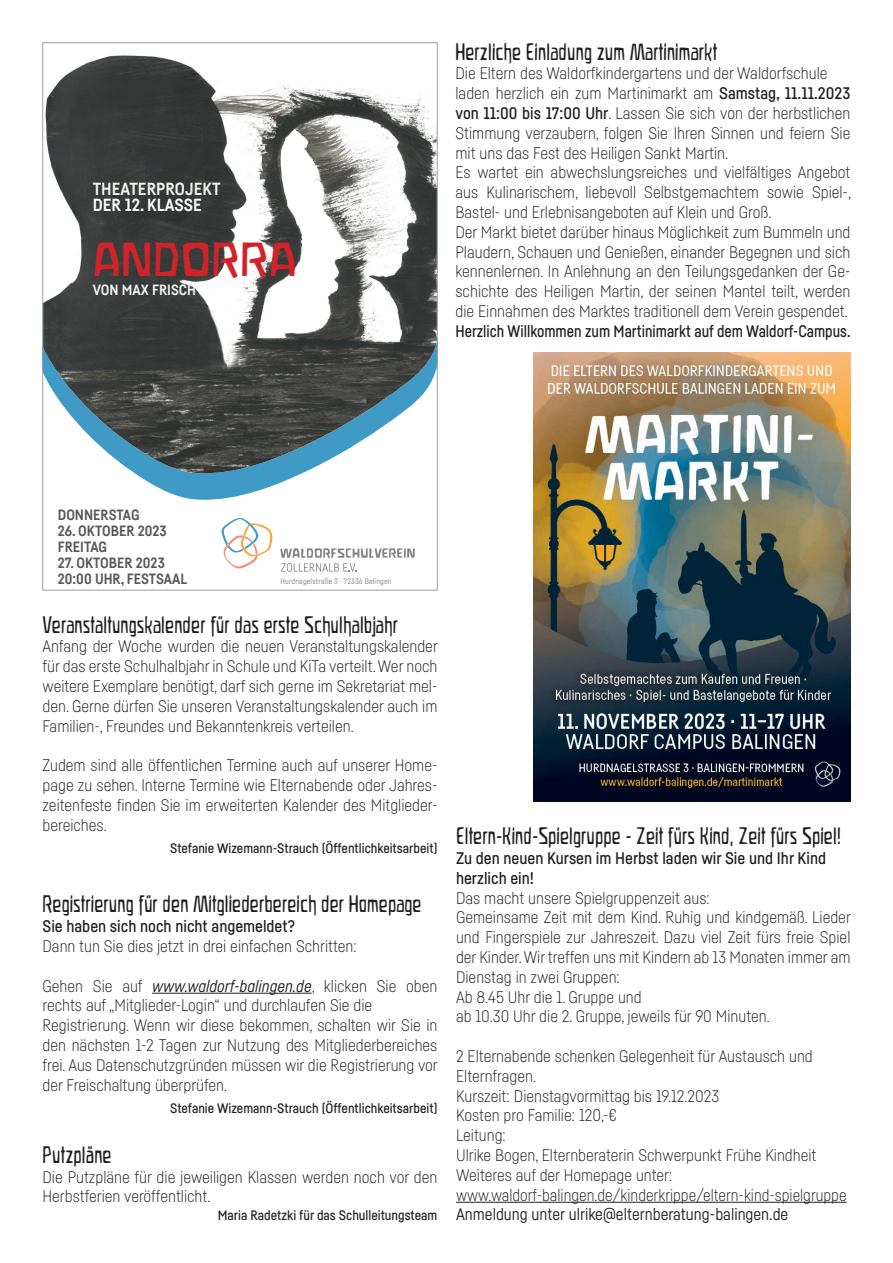
<style>
.page{position:relative;width:893px;height:1263px;background:#fff}
.page>*{position:absolute;margin:0;border:0;box-sizing:border-box;transform-origin:0 0}
.t1{font:42px "Waldorfschrift";color:#d1232a}
.FB_Überschrift{font:21px "Waldorfschmal";letter-spacing:.01em;color:#231f20}
.t2{font:700 17.25px/16px "Fabrikat";color:#f0f2ed}
.FB_Fließtext{font:300 16.5px/19.8px "Fabrikat";color:#231f20;text-align:justify}
.FB_Fließtext-2{font:500 16.5px "Fabrikat";color:#231f20}
.FB_Fließtext-3{font:500 16.5px "Fabrikat";color:#231f20;scale:.93 1}
.FB_Fließtext-4{font:16.5px "Fabrikat";color:#231f20}
.t3{font:700 14.7px/16px "Fabrikat";color:#57585a}
.t4{font:700 14.7px "Fabrikat";color:#f0f2ed}
.Absender_Text{font:500 13.5px "Fabrikat";color:#231f20}
.FB_Absender{font:500 13.5px "Fabrikat";color:#231f20}
.t5{font:7.8px "Fabrikat";letter-spacing:.02em;color:#808285}
.s1{color:#fff}
.s2{font-weight:500}
.s3{font-weight:400;font-style:italic}
</style>
<div class="page">
<hr style="left:456px;top:1202px;width:390px;height:1px;background:#231f20">
<svg style="left:136px;top:474px;width:164px;height:26px;fill:#3f9bc5"></svg>
<svg style="left:222px;top:518px;width:50px;height:51px"></svg>
<svg style="left:280px;top:548px;width:135px;height:24px"></svg>
<img style="left:45px;top:55px;width:390px;height:419px">
<img style="left:534px;top:353px;width:316px;height:448px">
<hr style="left:152px;top:993px;width:160px;height:1px;background:#231f20">
<p class="t2" style="left:93px;top:181px;width:129px">THEATERPROJEKT<br><span class="s1">DER 12. KLASSE</span></p>
<p class="t1" style="left:93px;top:235px;width:206px">ANDORRA</p>
<p class="t4" style="left:93px;top:281px;width:105px">VON MAX FRISCH</p>
<p class="FB_Überschrift" style="left:455px;top:39px;width:263px">Herzliche Einladung zum Martinimarkt</p>
<p class="FB_Fließtext" style="left:455px;top:63px;width:374px">Die Eltern des Waldorfkindergartens und der Waldorfschule</p>
<p class="FB_Fließtext" style="left:455px;top:83px;width:396px">laden herzlich ein zum Martinimarkt am <span class="s2">Samstag, 11.11.2023 von 11:00 bis 17:00 Uhr</span>. Lassen Sie sich von der herbstlichen Stimmung verzaubern, folgen Sie Ihren Sinnen und feiern Sie mit uns das Fest des Heiligen Sankt Martin.</p>
<p class="FB_Fließtext" style="left:455px;top:162px;width:397px">Es wartet ein abwechslungsreiches und vielfältiges Angebot aus Kulinarischem, liebevoll Selbstgemachtem sowie Spiel-, Bastel- und Erlebnisangeboten auf Klein und Groß.</p>
<p class="FB_Fließtext" style="left:455px;top:222px;width:396px">Der Markt bietet darüber hinaus Möglichkeit zum Bummeln und Plaudern, Schauen und Genießen, einander Begegnen und sich kennenlernen. In Anlehnung an den Teilungsgedanken der Ge&shy;schichte des Heiligen Martin, der seinen Mantel teilt, werden die Einnahmen des Marktes traditionell dem Verein gespendet.</p>
<p class="FB_Fließtext-3" style="left:455px;top:321px;width:426px">Herzlich Willkommen zum Martinimarkt auf dem Waldorf-Campus.</p>
<p class="t3" style="left:58px;top:507px;width:83px">DONNERSTAG</p>
<p class="t3" style="left:58px;top:523px;width:111px">26. OKTOBER 2023<br>FREITAG</p>
<p class="t3" style="left:58px;top:555px;width:131px">27. OKTOBER 2023<br>20:00 UHR, FESTSAAL</p>
<p class="t5" style="left:280px;top:577px;width:113px">Hurdnagelstraße 3 · 72336 Balingen</p>
<p class="FB_Überschrift" style="left:43px;top:612px;width:357px">Veranstaltungskalender für das erste Schulhalbjahr</p>
<p class="FB_Fließtext" style="left:43px;top:636px;width:397px">Anfang der Woche wurden die neuen Veranstaltungskalender für das erste Schulhalbjahr in Schule und KiTa verteilt. Wer noch weitere Exemplare benötigt, darf sich gerne im Sekretariat mel&shy;den. Gerne dürfen Sie unseren Veranstaltungskalender auch im Familien-, Freundes und Bekanntenkreis verteilen.</p>
<p class="FB_Fließtext" style="left:43px;top:755px;width:396px">Zudem sind alle öffentlichen Termine auch auf unserer Home&shy;page zu sehen. Interne Termine wie Elternabende oder Jahres&shy;zeitenfeste finden Sie im erweiterten Kalender des Mitglieder&shy;bereiches.</p>
<p class="Absender_Text" style="left:170px;top:840px;width:269px">Stefanie Wizemann-Strauch (Öffentlichkeitsarbeit)</p>
<p class="FB_Überschrift" style="left:43px;top:892px;width:380px">Registrierung für den Mitgliederbereich der Homepage</p>
<p class="FB_Fließtext-2" style="left:43px;top:916px;width:254px">Sie haben sich noch nicht angemeldet?</p>
<p class="FB_Fließtext" style="left:43px;top:936px;width:316px">Dann tun Sie dies jetzt in drei einfachen Schritten:</p>
<p class="FB_Fließtext" style="left:43px;top:975px;width:396px">Gehen Sie auf <span class="s3">www.waldorf-balingen.de</span>, klicken Sie oben rechts auf „Mitglieder-Login“ und durchlaufen Sie die</p>
<p class="FB_Fließtext" style="left:43px;top:1015px;width:397px">Registrierung. Wenn wir diese bekommen, schalten wir Sie in den nächsten 1-2 Tagen zur Nutzung des Mitgliederbereiches frei. Aus Datenschutzgründen müssen wir die Registrierung vor der Freischaltung überprüfen.</p>
<p class="Absender_Text" style="left:170px;top:1100px;width:269px">Stefanie Wizemann-Strauch (Öffentlichkeitsarbeit)</p>
<p class="FB_Überschrift" style="left:43px;top:1142px;width:71px">Putzpläne</p>
<p class="FB_Fließtext" style="left:43px;top:1166px;width:396px">Die Putzpläne für die jeweiligen Klassen werden noch vor den<br>Herbstferien veröffentlicht.</p>
<p class="FB_Absender" style="left:218px;top:1207px;width:221px">Maria Radetzki für das Schulleitungsteam</p>
<p class="FB_Überschrift" style="left:456px;top:823px;width:386px">Eltern-Kind-Spielgruppe - Zeit fürs Kind, Zeit fürs Spiel!</p>
<p class="FB_Fließtext-2" style="left:456px;top:848px;width:371px">Zu den neuen Kursen im Herbst laden wir Sie und Ihr Kind</p>
<p class="FB_Fließtext-2" style="left:456px;top:868px;width:80px">herzlich ein!</p>
<p class="FB_Fließtext" style="left:456px;top:887px;width:255px">Das macht unsere Spielgruppenzeit aus:</p>
<p class="FB_Fließtext" style="left:456px;top:907px;width:396px">Gemeinsame Zeit mit dem Kind. Ruhig und kindgemäß. Lieder und Fingerspiele zur Jahreszeit. Dazu viel Zeit fürs freie Spiel der Kinder. Wir treffen uns mit Kindern ab 13 Monaten immer am Dienstag in zwei Gruppen:</p>
<p class="FB_Fließtext" style="left:456px;top:986px;width:187px">Ab 8.45 Uhr die 1. Gruppe und</p>
<p class="FB_Fließtext" style="left:456px;top:1006px;width:315px">ab 10.30 Uhr die 2. Gruppe, jeweils für 90 Minuten.</p>
<p class="FB_Fließtext" style="left:456px;top:1046px;width:358px">2 Elternabende schenken Gelegenheit für Austausch und</p>
<p class="FB_Fließtext" style="left:456px;top:1066px;width:81px">Elternfragen.</p>
<p class="FB_Fließtext" style="left:456px;top:1085px;width:265px">Kurszeit: Dienstagvormittag bis 19.12.2023</p>
<p class="FB_Fließtext" style="left:456px;top:1105px;width:162px">Kosten pro Familie: 120,-€</p>
<p class="FB_Fließtext" style="left:456px;top:1125px;width:52px">Leitung:</p>
<p class="FB_Fließtext" style="left:456px;top:1145px;width:362px">Ulrike Bogen, Elternberaterin Schwerpunkt Frühe Kindheit</p>
<p class="FB_Fließtext" style="left:456px;top:1165px;width:218px">Weiteres auf der Homepage unter:</p>
<p class="FB_Fließtext" style="left:456px;top:1184px;width:392px">www.waldorf-balingen.de/kinderkrippe/eltern-kind-spielgruppe</p>
<p class="FB_Fließtext-4" style="left:456px;top:1204px;width:334px">Anmeldung unter ulrike@elternberatung-balingen.de</p>
</div>
